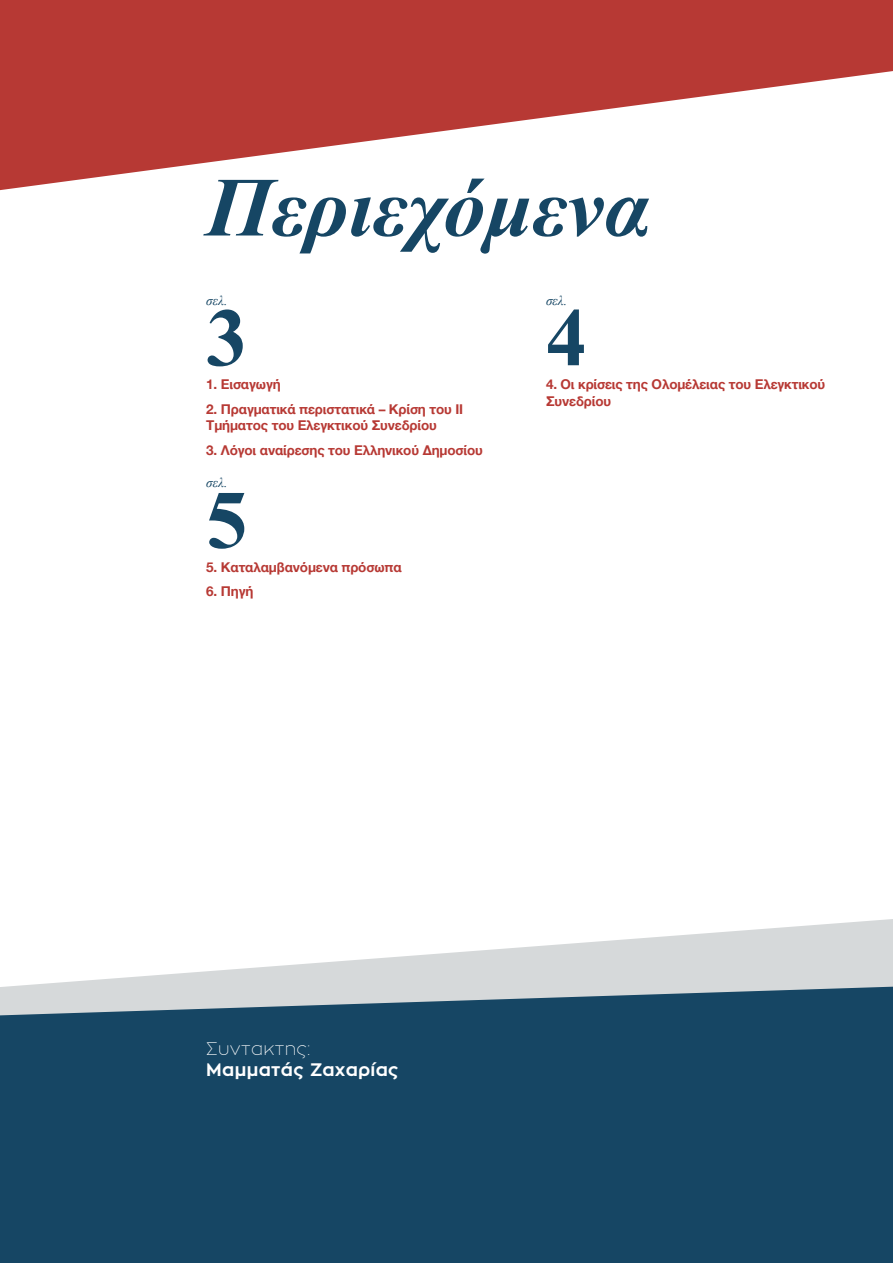
<style>
.page{position:relative;width:893px;height:1263px;background:#fff}
.page>*{position:absolute;margin:0;border:0;box-sizing:border-box;transform-origin:0 0}
.t1{font:italic 700 84px "Times New Roman";color:#164664}
.t2{font:700 82.5px "Times New Roman";color:#164664}
.t3{font:700 18px "Zona Pro";letter-spacing:.02em;color:#fff}
.t4{font:100 18px "Zona Pro";letter-spacing:.02em;color:#fff}
.t5{font:700 13.5px/16.2px "Helvetica Neue";letter-spacing:-.01em;color:#b73934}
.t6{font:italic 13.5px "Times New Roman";color:#164664}
</style>
<div class="page">
<svg style="left:4px;top:919px;width:889px;height:68px"></svg>
<div style="left:0;top:987px;width:893px;height:276px;background:#164664"></div>
<svg style="left:0;top:0;width:893px;height:190px;fill:#b73934"></svg>
<h1 class="t1" style="left:206px;top:149px;width:446px">Περιεχόμενα</h1>
<p class="t6" style="left:206px;top:291px;width:23px">σελ.</p>
<h2 class="t2" style="left:206px;top:281px;width:43px">3</h2>
<p class="t5" style="left:206px;top:377px;width:76px">1. Εισαγωγή</p>
<p class="t5" style="left:206px;top:401px;width:258px">2. Πραγματικά περιστατικά – Κρίση του ΙΙ<br>Τμήματος του Ελεγκτικού Συνεδρίου</p>
<p class="t5" style="left:206px;top:442px;width:278px">3. Λόγοι αναίρεσης του Ελληνικού Δημοσίου</p>
<p class="t6" style="left:206px;top:473px;width:23px">σελ.</p>
<h2 class="t2" style="left:206px;top:463px;width:43px">5</h2>
<p class="t5" style="left:206px;top:559px;width:197px">5. Καταλαμβανόμενα πρόσωπα</p>
<p class="t5" style="left:206px;top:584px;width:49px">6. Πηγή</p>
<p class="t6" style="left:546px;top:291px;width:23px">σελ.</p>
<h2 class="t2" style="left:546px;top:281px;width:43px">4</h2>
<p class="t5" style="left:546px;top:377px;width:281px">4. Οι κρίσεις της Ολομέλειας του Ελεγκτικού<br>Συνεδρίου</p>
<h3 class="t4" style="left:206px;top:1037px;width:106px">Συντακτης:</h3>
<h3 class="t3" style="left:206px;top:1058px;width:194px">Μαμματάς Ζαχαρίας</h3>
</div>
